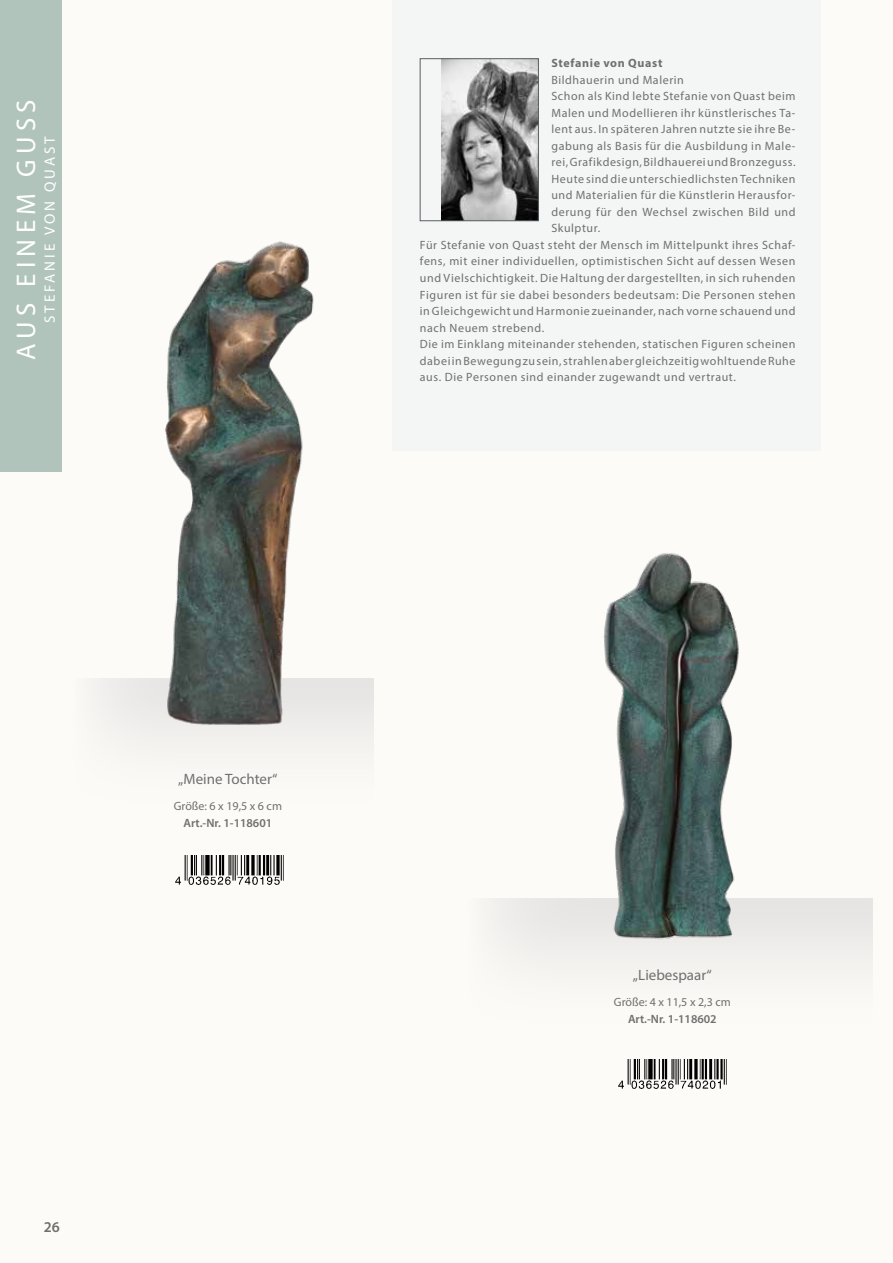
<style>
.page{position:relative;width:893px;height:1263px;background:#fdfbf8}
.page>*{position:absolute;margin:0;border:0;box-sizing:border-box;transform-origin:0 0}
.t1{font:27px "Myriad Pro";letter-spacing:.2em;color:#fff}
.t2{font:15px "Myriad Pro";color:#706f6f}
.t3{font:15px "Myriad Pro";letter-spacing:.2em;color:#fff}
.t4{font:600 15px "Myriad Pro";color:#706f6f}
.t5{font:12px "Myriad Pro";letter-spacing:.05em;color:#706f6f}
.t6{font:12px "Myriad Pro";color:#706f6f}
.t7{font:600 12px "Myriad Pro";color:#706f6f}
.t8{font:700 12px "Myriad Pro";letter-spacing:.055em;color:#706f6f}
</style>
<div class="page">
<div style="left:392px;top:0;width:429px;height:450px;background:#f3f6f5"></div>
<img style="left:442px;top:60px;width:95px;height:159px">
<div style="left:420px;top:58px;width:119px;height:163px;border:1px solid #575e62"></div>
<div style="left:73px;top:678px;width:301px;height:140px;background:linear-gradient(to bottom,#ebeae8,#fffdfa)"></div>
<div style="left:468px;top:898px;width:404px;height:141px;background:linear-gradient(to bottom,#e8e7e5,#fffefb)"></div>
<img style="left:139px;top:241px;width:186px;height:499px">
<img style="left:175px;top:855px;width:109px;height:30px">
<img style="left:589px;top:553px;width:168px;height:408px">
<img style="left:618px;top:1060px;width:109px;height:28px">
<div style="left:0;top:0;width:62px;height:472px;background:#b1c4bc"></div>
<h1 class="t1" style="left:9px;top:360px;width:263px;rotate:-90deg">AUS EINEM GUSS</h1>
<p class="t3" style="left:40px;top:323px;width:188px;rotate:-90deg">STEFANIE VON QUAST</p>
<p class="t8" style="left:551px;top:56px;width:113px">Stefanie von Quast</p>
<p class="t5" style="left:551px;top:73px;width:134px">Bildhauerin und Malerin</p>
<p class="t5" style="left:551px;top:89px;width:246px">Schon als Kind lebte Stefanie von Quast beim</p>
<p class="t5" style="left:551px;top:106px;width:246px">Malen und Modellieren ihr künstlerisches Ta-</p>
<p class="t5" style="left:551px;top:122px;width:246px">lent aus. In späteren Jahren nutzte sie ihre Be-</p>
<p class="t5" style="left:551px;top:139px;width:246px">gabung als Basis für die Ausbildung in Male-</p>
<p class="t5" style="left:551px;top:155px;width:246px">rei, Grafikdesign, Bildhauerei und Bronzeguss.</p>
<p class="t5" style="left:551px;top:172px;width:246px">Heute sind die unterschiedlichsten Techniken</p>
<p class="t5" style="left:551px;top:188px;width:246px">und Materialien für die Künstlerin Herausfor-</p>
<p class="t5" style="left:551px;top:205px;width:246px">derung für den Wechsel zwischen Bild und</p>
<p class="t5" style="left:551px;top:221px;width:50px">Skulptur.</p>
<p class="t5" style="left:420px;top:238px;width:377px">Für Stefanie von Quast steht der Mensch im Mittelpunkt ihres Schaf-</p>
<p class="t5" style="left:420px;top:254px;width:377px">fens, mit einer individuellen, optimistischen Sicht auf dessen Wesen</p>
<p class="t5" style="left:420px;top:271px;width:377px">und Vielschichtigkeit. Die Haltung der dargestellten, in sich ruhenden</p>
<p class="t5" style="left:420px;top:287px;width:377px">Figuren ist für sie dabei besonders bedeutsam: Die Personen stehen</p>
<p class="t5" style="left:420px;top:304px;width:377px">in Gleichgewicht und Harmonie zueinander, nach vorne schauend und</p>
<p class="t5" style="left:420px;top:320px;width:126px">nach Neuem strebend.</p>
<p class="t5" style="left:420px;top:337px;width:377px">Die im Einklang miteinander stehenden, statischen Figuren scheinen</p>
<p class="t5" style="left:420px;top:353px;width:377px">dabei in Bewegung zu sein, strahlen aber gleichzeitig wohltuende Ruhe</p>
<p class="t5" style="left:420px;top:370px;width:318px">aus. Die Personen sind einander zugewandt und vertraut.</p>
<p class="t2" style="left:178px;top:769px;width:101px">„Meine Tochter“</p>
<p class="t6" style="left:174px;top:798px;width:110px">Größe: 6 x 19,5 x 6 cm</p>
<p class="t7" style="left:184px;top:815px;width:90px">Art.-Nr. 1-118601</p>
<p class="t4" style="left:44px;top:1217px;width:18px">26</p>
<p class="t2" style="left:633px;top:965px;width:80px">„Liebespaar“</p>
<p class="t6" style="left:614px;top:994px;width:118px">Größe: 4 x 11,5 x 2,3 cm</p>
<p class="t7" style="left:628px;top:1012px;width:90px">Art.-Nr. 1-118602</p>
</div>
